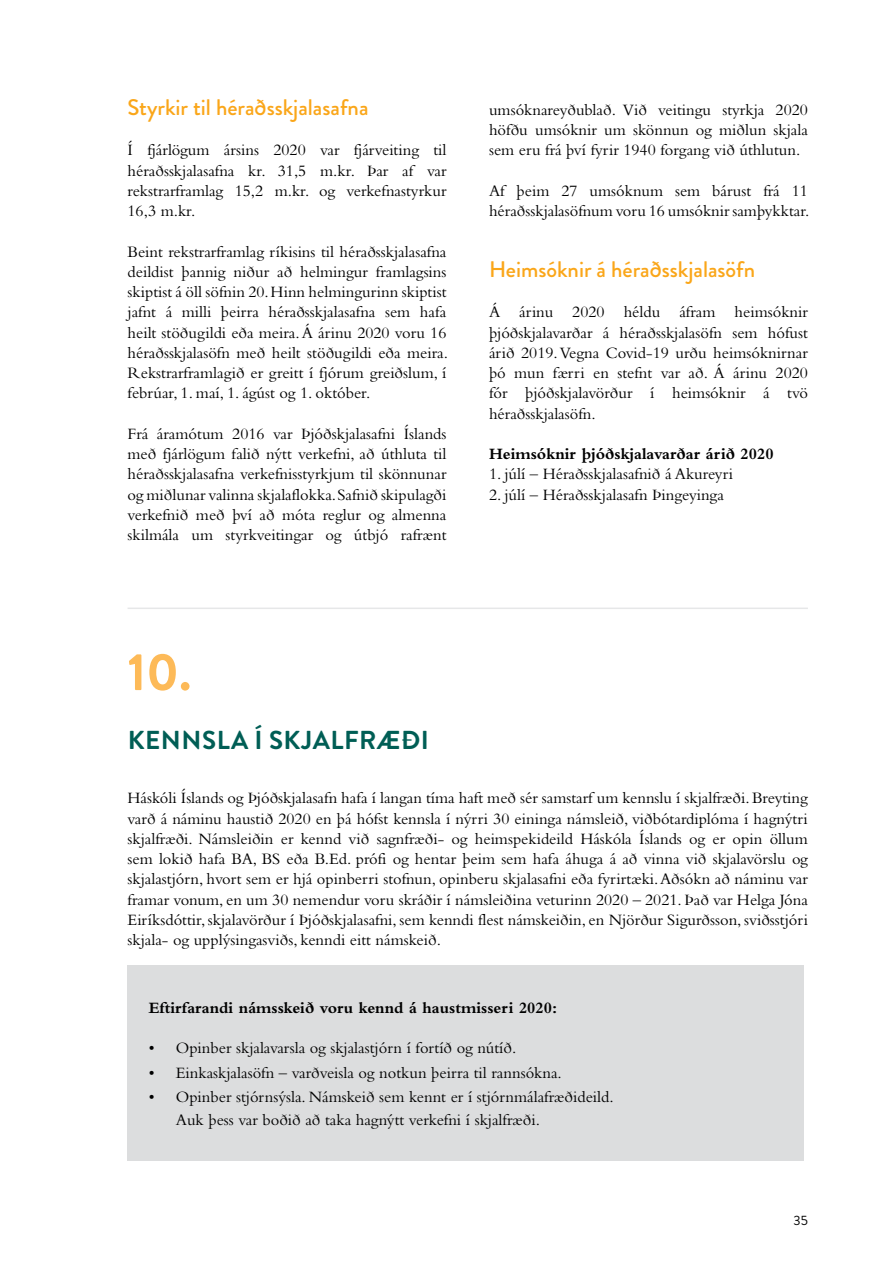
<style>
.page{position:relative;width:893px;height:1263px;background:#fff}
.page>*{position:absolute;margin:0;border:0;box-sizing:border-box;transform-origin:0 0}
.t1{font:700 52.5px "Brandon Grotesque";color:#fdba58}
.t2{font:700 25.95px "Brandon Grotesque";letter-spacing:.02em;color:#005e55}
.t3{font:500 22.5px "Brandon Grotesque";color:#faa619}
.t4{font:16.5px/20.2px "Bembo Std";color:#000;text-align:justify}
.t5{font:700 16.5px "Bembo Std";color:#000}
.t6{font:13.5px "Brandon Grotesque";color:#000}
</style>
<div class="page">
<div style="left:128px;top:965px;width:676px;height:196px;background:#dcddde"></div>
<hr style="left:128px;top:607px;width:680px;height:2px;background:#e6e7e8">
<h3 class="t3" style="left:128px;top:91px;width:242px">Styrkir til héraðsskjalasafna</h3>
<p class="t4" style="left:128px;top:140px;width:320px">Í fjárlögum ársins 2020 var fjárveiting til héraðsskjalasafna kr. 31,5 m.kr. Þar af var rekstrarframlag 15,2 m.kr. og verkefnastyrkur 16,3 m.kr.</p>
<p class="t4" style="left:128px;top:241px;width:322px">Beint rekstrarframlag ríkisins til héraðsskjalasafna deildist þannig niður að helmingur framlagsins skiptist á öll söfnin 20. Hinn helmingurinn skiptist jafnt á milli þeirra héraðsskjalasafna sem hafa heilt stöðugildi eða meira. Á árinu 2020 voru 16 héraðsskjalasöfn með heilt stöðugildi eða meira.<br>Rekstrarframlagið er greitt í fjórum greiðslum, í febrúar, 1. maí, 1. ágúst og 1. október.</p>
<p class="t4" style="left:128px;top:423px;width:320px">Frá áramótum 2016 var Þjóðskjalasafni Íslands með fjárlögum falið nýtt verkefni, að úthluta til héraðsskjalasafna verkefnisstyrkjum til skönnunar og miðlunar valinna skjalaflokka. Safnið skipulagði verkefnið með því að móta reglur og almenna skilmála um styrkveitingar og útbjó rafrænt</p>
<p class="t4" style="left:489px;top:99px;width:320px">umsóknareyðublað. Við veitingu styrkja 2020 höfðu umsóknir um skönnun og miðlun skjala sem eru frá því fyrir 1940 forgang við úthlutun.</p>
<p class="t4" style="left:489px;top:180px;width:322px">Af þeim 27 umsóknum sem bárust frá 11 héraðsskjalasöfnum voru 16 umsóknir samþykktar.</p>
<h3 class="t3" style="left:489px;top:253px;width:268px">Heimsóknir á héraðsskjalasöfn</h3>
<p class="t4" style="left:489px;top:302px;width:320px">Á árinu 2020 héldu áfram heimsóknir þjóðskjalavarðar á héraðsskjalasöfn sem hófust árið 2019. Vegna Covid-19 urðu heimsóknirnar þó mun færri en stefnt var að. Á árinu 2020 fór þjóðskjalavörður í heimsóknir á tvö héraðsskjalasöfn.</p>
<p class="t5" style="left:489px;top:445px;width:286px">Heimsóknir þjóðskjalavarðar árið 2020</p>
<p class="t4" style="left:489px;top:464px;width:246px">1. júlí – Héraðsskjalasafnið á Akureyri</p>
<p class="t4" style="left:489px;top:484px;width:236px">2. júlí – Héraðsskjalasafn Þingeyinga</p>
<h1 class="t1" style="left:128px;top:635px;width:65px">10.</h1>
<h2 class="t2" style="left:128px;top:722px;width:303px">KENNSLA Í SKJALFRÆÐI</h2>
<p class="t4" style="left:128px;top:788px;width:682px">Háskóli Íslands og Þjóðskjalasafn hafa í langan tíma haft með sér samstarf um kennslu í skjalfræði. Breyting varð á náminu haustið 2020 en þá hófst kennsla í nýrri 30 eininga námsleið, viðbótardiplóma í hagnýtri skjalfræði. Námsleiðin er kennd við sagnfræði- og heimspekideild Háskóla Íslands og er opin öllum sem lokið hafa BA, BS eða B.Ed. prófi og hentar þeim sem hafa áhuga á að vinna við skjalavörslu og skjalastjórn, hvort sem er hjá opinberri stofnun, opinberu skjalasafni eða fyrirtæki. Aðsókn að náminu var framar vonum, en um 30 nemendur voru skráðir í námsleiðina veturinn 2020 – 2021. Það var Helga Jóna Eiríksdóttir, skjalavörður í Þjóðskjalasafni, sem kenndi flest námskeiðin, en Njörður Sigurðsson, sviðsstjóri skjala- og upplýsingasviðs, kenndi eitt námskeið.</p>
<p class="t5" style="left:149px;top:998px;width:410px">Eftirfarandi námsskeið voru kennd á haustmisseri 2020:</p>
<p class="t4" style="left:149px;top:1038px;width:369px">• Opinber skjalavarsla og skjalastjórn í fortíð og nútíð.</p>
<p class="t4" style="left:149px;top:1062px;width:415px">• Einkaskjalasöfn – varðveisla og notkun þeirra til rannsókna.</p>
<p class="t4" style="left:176px;top:1085px;width:439px;line-height:22.5px;text-indent:-27px">• Opinber stjórnsýsla. Námskeið sem kennt er í stjórnmálafræðideild.<br>Auk þess var boðið að taka hagnýtt verkefni í skjalfræði.</p>
<p class="t6" style="left:793px;top:1211px;width:16px">35</p>
</div>
